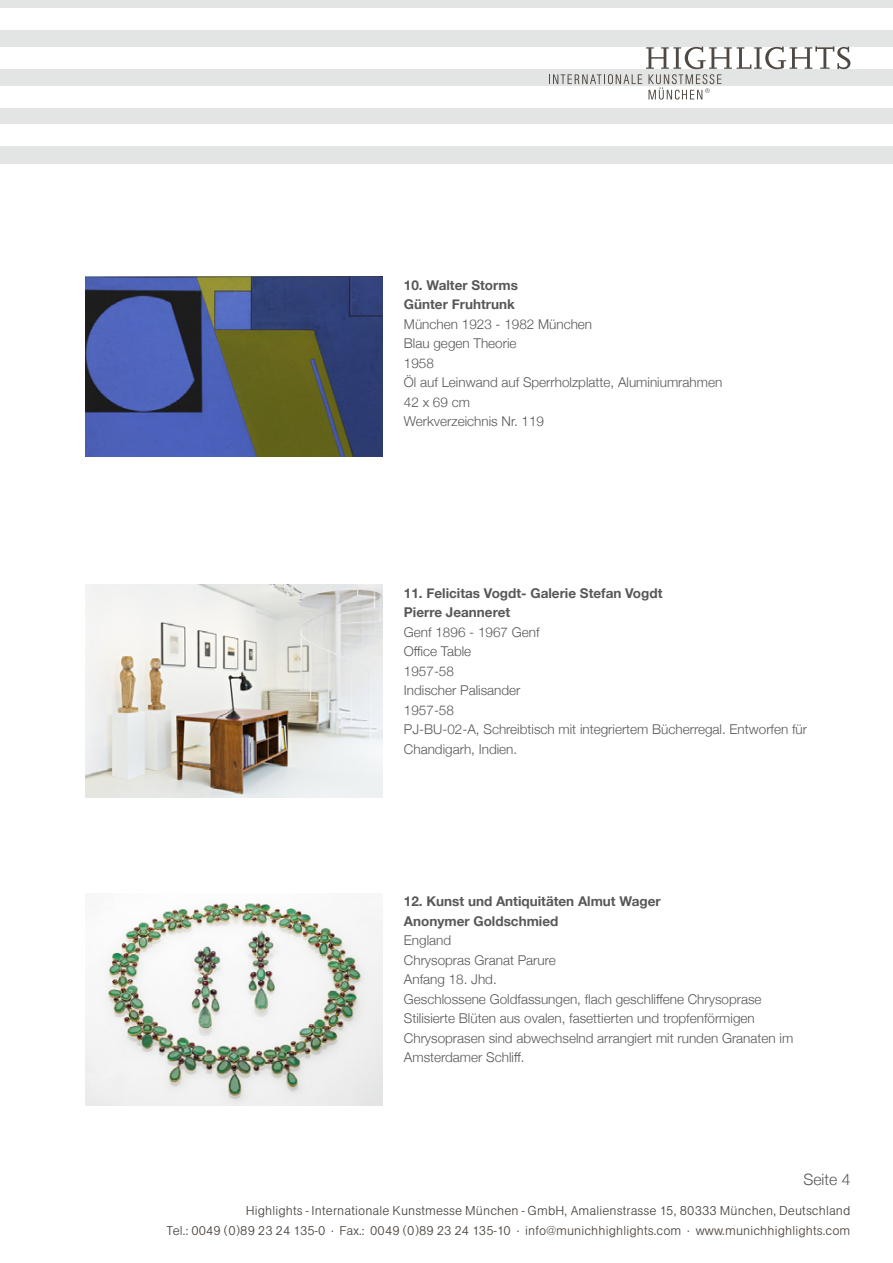
<style>
.page{position:relative;width:893px;height:1263px;background:#fff}
.page>*{position:absolute;margin:0;border:0;box-sizing:border-box;transform-origin:0 0}
.t1{font:300 15.75px "Helvetica Neue";color:#58585a}
.t2{font:300 13.5px/19.5px "Helvetica Neue";color:#58585a}
.t3{font:13.5px/20.2px "AG Buch Lgt";letter-spacing:.01em;color:#504842;text-align:right}
.t4{font:700 13.5px/19.5px "Helvetica Neue";color:#58585a}
</style>
<div class="page">
<div style="left:0;top:0;width:893px;height:163px;background:#e3e4e4"></div>
<div style="left:0;top:86px;width:893px;height:21px;background:#fff"></div>
<div style="left:0;top:125px;width:893px;height:21px;background:#fff"></div>
<div style="left:0;top:47px;width:893px;height:22px;background:#fff"></div>
<div style="left:0;top:9px;width:893px;height:21px;background:#fff"></div>
<svg style="left:549px;top:46px;width:301px;height:54px"></svg>
<img style="left:85px;top:585px;width:298px;height:212px">
<img style="left:85px;top:899px;width:298px;height:207px">
<img style="left:85px;top:276px;width:298px;height:180px">
<p class="t4" style="left:404px;top:275px;width:115px">10. Walter Storms<br>Günter Fruhtrunk</p>
<p class="t2" style="left:404px;top:313px;width:320px">München 1923 - 1982 München<br>Blau gegen Theorie<br>1958<br>Öl auf Leinwand auf Sperrholzplatte, Aluminiumrahmen<br>42 x 69 cm<br>Werkverzeichnis Nr. 119</p>
<p class="t4" style="left:404px;top:584px;width:260px">11. Felicitas Vogdt- Galerie Stefan Vogdt<br>Pierre Jeanneret</p>
<p class="t2" style="left:404px;top:621px;width:405px">Genf 1896 - 1967 Genf<br>Office Table<br>1957-58<br>Indischer Palisander<br>1957-58<br>PJ-BU-02-A, Schreibtisch mit integriertem Bücherregal. Entworfen für<br>Chandigarh, Indien.</p>
<p class="t4" style="left:404px;top:892px;width:258px">12. Kunst und Antiquitäten Almut Wager<br>Anonymer Goldschmied</p>
<p class="t2" style="left:404px;top:930px;width:391px">England<br>Chrysopras Granat Parure<br>Anfang 18. Jhd.<br>Geschlossene Goldfassungen, flach geschliffene Chrysoprase Stilisierte Blüten aus ovalen, fasettierten und tropfenförmigen Chrysoprasen sind abwechselnd arrangiert mit runden Granaten im Amsterdamer Schliff.</p>
<p class="t1" style="left:803px;top:1166px;width:48px">Seite 4</p>
<p class="t3" style="left:167px;top:1201px;width:685px">Highlights - Internationale Kunstmesse München - GmbH, Amalienstrasse 15, 80333 München, Deutschland<br>Tel.: 0049 (0)89 23 24 135-0 . Fax.: 0049 (0)89 23 24 135-10 . info@munichhighlights.com . www.munichhighlights.com</p>
</div>
